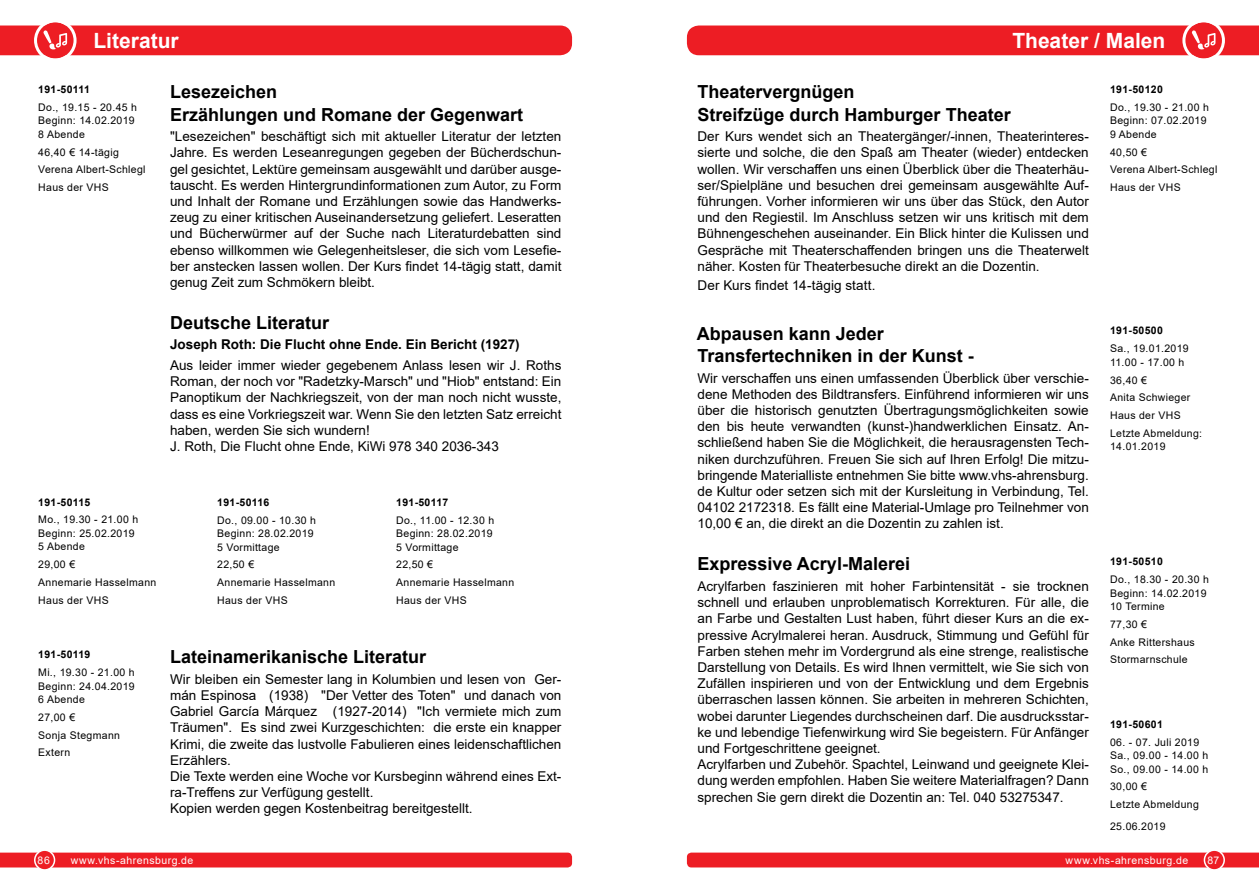
<style>
.page{position:relative;width:1259px;height:893px;background:#fff}
.page>*{position:absolute;margin:0;border:0;box-sizing:border-box;transform-origin:0 0}
.t1{font:700 21px "Arial";color:#fff}
.t2{font:700 18px/22.5px "Arial";color:#000}
.t3{font:13.5px/16.2px "Arial";color:#000;text-align:justify}
.t4{font:700 13.5px "Arial";color:#000}
.t5{font:10.5px/17.7px "Arial";letter-spacing:.03em;color:#000}
.t6{font:700 10.5px "Arial";letter-spacing:.03em;color:#000}
.t7{font:10.5px "Arial";letter-spacing:.045em;color:#fff}
</style>
<div class="page">
<div style="left:0;top:853px;width:572px;height:14px;background:#ed1d24"></div>
<div style="left:687px;top:853px;width:572px;height:14px;background:#ed1d24"></div>
<div style="left:35px;top:850px;width:20px;height:20px;background:#ed1d24;border-radius:50%"></div>
<div style="left:34px;top:849px;width:21px;height:22px;border:2px solid #fff;border-radius:50%"></div>
<div style="left:1204px;top:850px;width:20px;height:20px;background:#ed1d24;border-radius:50%"></div>
<div style="left:1203px;top:849px;width:22px;height:22px;border:2px solid #fff;border-radius:50%"></div>
<svg style="left:687px;top:23px;width:572px;height:35px;background:#ef4147"></svg>
<div style="left:1182px;top:19px;width:43px;height:43px;border:3px solid #fff;border-radius:50%"></div>
<svg style="left:0;top:23px;width:572px;height:35px;background:#ef4147"></svg>
<div style="left:34px;top:19px;width:43px;height:43px;border:3px solid #fff;border-radius:50%"></div>
<h1 class="t1" style="left:94px;top:26px;width:87px">Literatur</h1>
<h1 class="t1" style="left:1012px;top:26px;width:154px">Theater / Malen</h1>
<p class="t6" style="left:38px;top:82px;width:53px">191-50111</p>
<p class="t5" style="left:38px;top:100px;width:100px;line-height:13.5px">Do., 19.15 - 20.45 h<br>Beginn: 14.02.2019<br>8 Abende</p>
<p class="t5" style="left:38px;top:143px;width:109px">46,40 € 14-tägig<br>Verena Albert-Schlegl<br>Haus der VHS</p>
<h2 class="t2" style="left:170px;top:81px;width:355px">Lesezeichen<br>Erzählungen und Romane der Gegenwart</h2>
<p class="t3" style="left:170px;top:128px;width:393px">"Lesezeichen" beschäftigt sich mit aktueller Literatur der letzten Jahre. Es werden Leseanregungen gegeben der Bücherdschun&shy;gel gesichtet, Lektüre gemeinsam ausgewählt und darüber ausge&shy;tauscht. Es werden Hintergrundinformationen zum Autor, zu Form und Inhalt der Romane und Erzählungen sowie das Handwerks&shy;zeug zu einer kritischen Auseinandersetzung geliefert. Leseratten und Bücherwürmer auf der Suche nach Literaturdebatten sind ebenso willkommen wie Gelegenheitsleser, die sich vom Lesefie&shy;ber anstecken lassen wollen. Der Kurs findet 14-tägig statt, damit genug Zeit zum Schmökern bleibt.</p>
<h2 class="t2" style="left:170px;top:312px;width:161px">Deutsche Literatur</h2>
<p class="t4" style="left:170px;top:335px;width:351px">Joseph Roth: Die Flucht ohne Ende. Ein Bericht (1927)</p>
<p class="t3" style="left:170px;top:357px;width:393px;text-align:left">Aus leider immer wieder gegebenem Anlass lesen wir J. Roths Roman, der noch vor "Radetzky-Marsch" und "Hiob" entstand: Ein Panoptikum der Nachkriegszeit, von der man noch nicht wusste, dass es eine Vorkriegszeit war. Wenn Sie den letzten Satz erreicht haben, werden Sie sich wundern!<br>J. Roth, Die Flucht ohne Ende, KiWi 978 340 2036-343</p>
<p class="t6" style="left:38px;top:495px;width:54px">191-50115</p>
<p class="t5" style="left:38px;top:513px;width:101px;line-height:13.5px">Mo., 19.30 - 21.00 h<br>Beginn: 25.02.2019<br>5 Abende</p>
<p class="t5" style="left:38px;top:556px;width:120px">29,00 €<br>Annemarie Hasselmann<br>Haus der VHS</p>
<p class="t6" style="left:217px;top:495px;width:54px">191-50116</p>
<p class="t5" style="left:217px;top:513px;width:100px;line-height:13.5px">Do., 09.00 - 10.30 h<br>Beginn: 28.02.2019<br>5 Vormittage</p>
<p class="t5" style="left:217px;top:556px;width:120px">22,50 €<br>Annemarie Hasselmann<br>Haus der VHS</p>
<p class="t6" style="left:396px;top:495px;width:54px">191-50117</p>
<p class="t5" style="left:396px;top:513px;width:100px;line-height:13.5px">Do., 11.00 - 12.30 h<br>Beginn: 28.02.2019<br>5 Vormittage</p>
<p class="t5" style="left:396px;top:556px;width:120px">22,50 €<br>Annemarie Hasselmann<br>Haus der VHS</p>
<p class="t6" style="left:38px;top:647px;width:54px">191-50119</p>
<p class="t5" style="left:38px;top:666px;width:98px;line-height:13.5px;text-align:justify">Mi., 19.30 - 21.00 h Beginn: 24.04.2019<br>6 Abende</p>
<p class="t5" style="left:38px;top:708px;width:83px">27,00 €<br>Sonja Stegmann<br>Extern</p>
<h2 class="t2" style="left:170px;top:646px;width:258px">Lateinamerikanische Literatur</h2>
<p class="t3" style="left:170px;top:671px;width:393px;text-align:left">Wir bleiben ein Semester lang in Kolumbien und lesen von Ger&shy;mán Espinosa (1938) "Der Vetter des Toten" und danach von Gabriel García Márquez (1927-2014) "Ich vermiete mich zum Träumen". Es sind zwei Kurzgeschichten: die erste ein knapper Krimi, die zweite das lustvolle Fabulieren eines leidenschaftlichen Erzählers.<br>Die Texte werden eine Woche vor Kursbeginn während eines Ext&shy;ra-Treffens zur Verfügung gestellt.<br>Kopien werden gegen Kostenbeitrag bereitgestellt.</p>
<h2 class="t2" style="left:697px;top:81px;width:315px">Theatervergnügen<br>Streifzüge durch Hamburger Theater</h2>
<p class="t3" style="left:697px;top:128px;width:393px">Der Kurs wendet sich an Theatergänger/-innen, Theaterinteres&shy;sierte und solche, die den Spaß am Theater (wieder) entdecken wollen. Wir verschaffen uns einen Überblick über die Theaterhäu&shy;ser/Spielpläne und besuchen drei gemeinsam ausgewählte Auf&shy;führungen. Vorher informieren wir uns über das Stück, den Autor und den Regiestil. Im Anschluss setzen wir uns kritisch mit dem Bühnengeschehen auseinander. Ein Blick hinter die Kulissen und Gespräche mit Theaterschaffenden bringen uns die Theaterwelt näher. Kosten für Theaterbesuche direkt an die Dozentin.</p>
<p class="t3" style="left:697px;top:277px;width:179px">Der Kurs findet 14-tägig statt.</p>
<h2 class="t2" style="left:697px;top:322px;width:278px">Abpausen kann Jeder<br>Transfertechniken in der Kunst -</h2>
<p class="t3" style="left:697px;top:370px;width:393px">Wir verschaffen uns einen umfassenden Überblick über verschie&shy;dene Methoden des Bildtransfers. Einführend informieren wir uns über die historisch genutzten Übertragungsmöglichkeiten sowie den bis heute verwandten (kunst-)handwerklichen Einsatz. An&shy;schließend haben Sie die Möglichkeit, die herausragensten Tech&shy;niken durchzuführen. Freuen Sie sich auf Ihren Erfolg! Die mitzu&shy;bringende Materialliste entnehmen Sie bitte www.vhs-ahrensburg. de Kultur oder setzen sich mit der Kursleitung in Verbindung, Tel.<br>04102 2172318. Es fällt eine Material-Umlage pro Teilnehmer von 10,00 € an, die direkt an die Dozentin zu zahlen ist.</p>
<h2 class="t2" style="left:697px;top:553px;width:214px">Expressive Acryl-Malerei</h2>
<p class="t3" style="left:697px;top:578px;width:393px;text-align:left">Acrylfarben faszinieren mit hoher Farbintensität - sie trocknen schnell und erlauben unproblematisch Korrekturen. Für alle, die an Farbe und Gestalten Lust haben, führt dieser Kurs an die ex&shy;pressive Acrylmalerei heran. Ausdruck, Stimmung und Gefühl für Farben stehen mehr im Vordergrund als eine strenge, realistische Darstellung von Details. Es wird Ihnen vermittelt, wie Sie sich von Zufällen inspirieren und von der Entwicklung und dem Ergebnis überraschen lassen können. Sie arbeiten in mehreren Schichten, wobei darunter Liegendes durchscheinen darf. Die ausdrucksstar&shy;ke und lebendige Tiefenwirkung wird Sie begeistern. Für Anfänger und Fortgeschrittene geeignet.<br>Acrylfarben und Zubehör. Spachtel, Leinwand und geeignete Klei&shy;dung werden empfohlen. Haben Sie weitere Materialfragen? Dann sprechen Sie gern direkt die Dozentin an: Tel. 040 53275347.</p>
<p class="t6" style="left:1110px;top:82px;width:54px">191-50120</p>
<p class="t5" style="left:1110px;top:100px;width:100px;line-height:13.5px">Do., 19.30 - 21.00 h<br>Beginn: 07.02.2019<br>9 Abende</p>
<p class="t5" style="left:1110px;top:143px;width:109px">40,50 €<br>Verena Albert-Schlegl<br>Haus der VHS</p>
<p class="t6" style="left:1110px;top:323px;width:54px">191-50500</p>
<p class="t5" style="left:1110px;top:342px;width:80px;line-height:13.5px">Sa., 19.01.2019<br>11.00 - 17.00 h</p>
<p class="t5" style="left:1110px;top:371px;width:94px">36,40 €<br>Anita Schwieger<br>Haus der VHS<br>Letzte Abmeldung:</p>
<p class="t5" style="left:1110px;top:438px;width:57px">14.01.2019</p>
<p class="t6" style="left:1110px;top:554px;width:54px">191-50510</p>
<p class="t5" style="left:1110px;top:573px;width:100px;line-height:13.5px">Do., 18.30 - 20.30 h<br>Beginn: 14.02.2019<br>10 Termine</p>
<p class="t5" style="left:1110px;top:615px;width:86px">77,30 €<br>Anke Rittershaus<br>Stormarnschule</p>
<p class="t6" style="left:1110px;top:717px;width:54px">191-50601</p>
<p class="t5" style="left:1110px;top:735px;width:100px;line-height:13.5px">06. - 07. Juli 2019<br>Sa., 09.00 - 14.00 h<br>So., 09.00 - 14.00 h</p>
<p class="t5" style="left:1110px;top:778px;width:90px">30,00 €<br>Letzte Abmeldung</p>
<p class="t5" style="left:1110px;top:817px;width:57px">25.06.2019</p>
<p class="t7" style="left:38px;top:853px;width:14px">86</p>
<p class="t7" style="left:71px;top:853px;width:124px">www.vhs-ahrensburg.de</p>
<p class="t7" style="left:1065px;top:853px;width:124px">www.vhs-ahrensburg.de</p>
<p class="t7" style="left:1207px;top:853px;width:14px">87</p>
</div>
